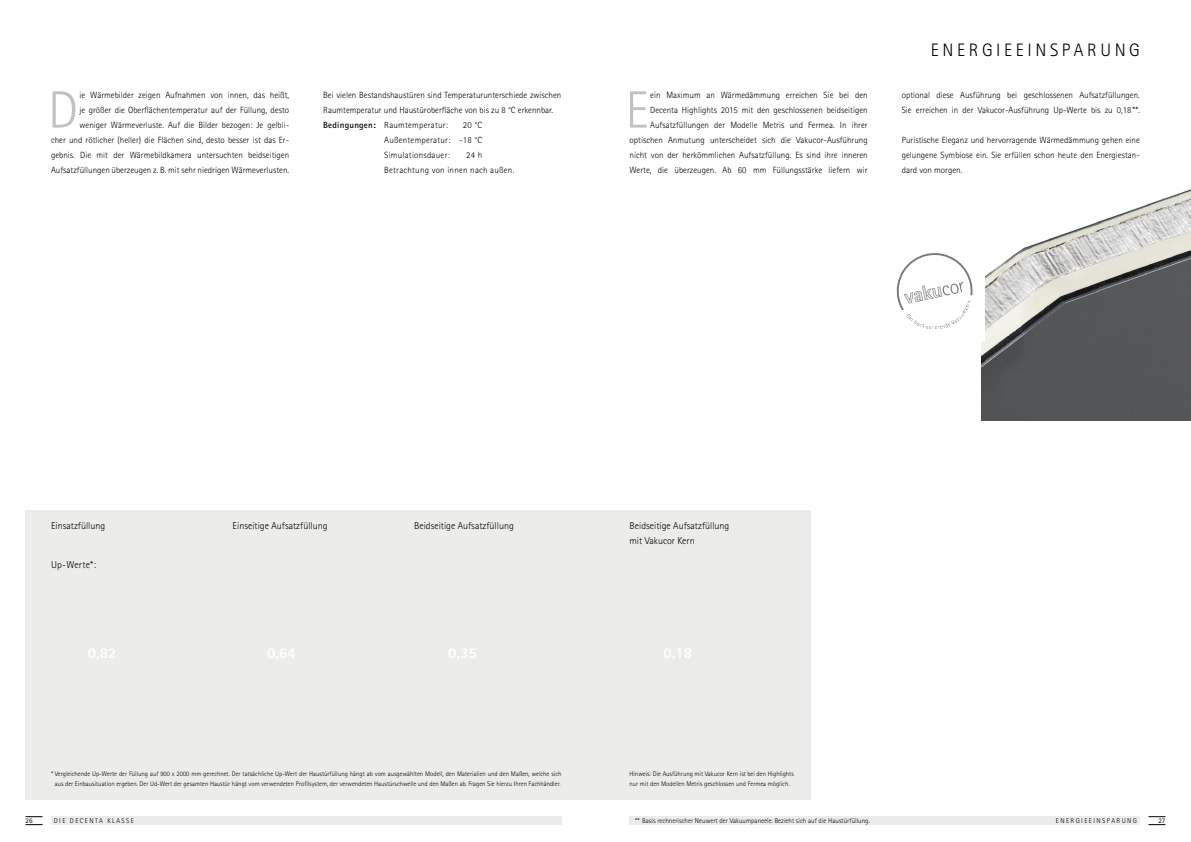
<style>
.page{position:relative;width:1191px;height:842px;background:#fff}
.page>*{position:absolute;margin:0;border:0;box-sizing:border-box;transform-origin:0 0}
.t1{font:300 52.5px "AT Rotis Sans Serif";color:#bfc2be}
.t2{font:300 18px "AT Rotis Sans Serif";letter-spacing:.2em;color:#000}
.t3{font:300 10px/15px "AT Rotis Sans Serif";color:#000}
.t4{font:300 9px/15px "AT Rotis Sans Serif";color:#000;text-align:right}
.t5{font:300 9px/15px "AT Rotis Sans Serif";letter-spacing:.025em;color:#000}
.t6{font:300 7px "AT Rotis Sans Serif";color:#000}
.t7{font:300 7px "AT Rotis Sans Serif";letter-spacing:.2em;color:#000}
.t8{font:7px "AT Rotis Sans Serif";color:#000}
.t9{font:300 6.7px/10px "AT Rotis Sans Serif";color:#000;text-align:center}
.s1{font-weight:700}
</style>
<div class="page">
<div style="left:51px;top:816px;width:510px;height:9px;background:#ececeb"></div>
<div style="left:629px;top:816px;width:511px;height:9px;background:#ececeb"></div>
<svg style="left:26px;top:816px;width:17px;height:1px"></svg>
<svg style="left:1148px;top:816px;width:17px;height:1px"></svg>
<svg style="left:26px;top:824px;width:17px;height:1px"></svg>
<svg style="left:1148px;top:824px;width:17px;height:1px"></svg>
<img style="left:981px;top:189px;width:210px;height:231px">
<div style="left:26px;top:510px;width:785px;height:289px;background:#ececeb"></div>
<svg style="left:896px;top:253px;width:77px;height:57px"></svg>
<p class="t4" style="left:51px;top:88px;width:240px">ie Wärmebilder zeigen Aufnahmen von innen, das heißt,<br>je größer die Oberflächentemperatur auf der Füllung, desto weniger Wärmeverluste. Auf die Bilder bezogen: Je gelbli-<br>cher und rötlicher (heller) die Flächen sind, desto besser ist das Er&shy;gebnis. Die mit der Wärmebildkamera untersuchten beidseitigen Aufsatzfüllungen überzeugen z. B. mit sehr niedrigen Wärmeverlusten.</p>
<p class="t4" style="left:323px;top:88px;width:240px;text-align:left">Bei vielen Bestandshaustüren sind Temperaturunterschiede zwischen<br>Raumtemperatur und Haustüroberfläche von bis zu 8 °C erkennbar.<br><span class="s1">Bedingungen:</span> Raumtemperatur:</p>
<h1 class="t1" style="left:48px;top:90px;width:32px">D</h1>
<p class="t4" style="left:384px;top:118px;width:100px;text-align:justify;text-indent:79px">20 °C Außentemperatur: -18 °C Simulationsdauer:</p>
<p class="t5" style="left:384px;top:148px;width:132px;text-indent:82px">24 h<br>Betrachtung von innen nach außen.</p>
<h2 class="t2" style="left:931px;top:43px;width:210px">ENERGIEEINSPARUNG</h2>
<p class="t4" style="left:629px;top:88px;width:240px">ein Maximum an Wärmedämmung erreichen Sie bei den Decenta Highlights 2015 mit den geschlossenen beidseitigen Aufsatzfüllungen der Modelle Metris und Fermea. In ihrer optischen Anmutung unterscheidet sich die Vakucor-Ausführung nicht von der herkömmlichen Aufsatzfüllung. Es sind ihre inneren Werte, die überzeugen. Ab 60 mm Füllungsstärke liefern wir</p>
<p class="t4" style="left:901px;top:88px;width:240px;text-align:left">optional diese Ausführung bei geschlossenen Aufsatzfüllungen.<br>Sie erreichen in der Vakucor-Ausführung Up-Werte bis zu 0,18 **.</p>
<h1 class="t1" style="left:625px;top:90px;width:25px">E</h1>
<p class="t4" style="left:901px;top:133px;width:240px;text-align:justify">Puristische Eleganz und hervorragende Wärmedämmung gehen eine gelungene Symbiose ein. Sie erfüllen schon heute den Energiestan&shy;dard von morgen.</p>
<p class="t3" style="left:51px;top:519px;width:56px">Einsatzfüllung</p>
<p class="t3" style="left:51px;top:558px;width:47px">Up-Werte*:</p>
<p class="t3" style="left:232px;top:519px;width:97px">Einseitige Aufsatzfüllung</p>
<p class="t3" style="left:414px;top:519px;width:101px">Beidseitige Aufsatzfüllung</p>
<p class="t3" style="left:629px;top:519px;width:101px">Beidseitige Aufsatzfüllung mit Vakucor Kern</p>
<p class="t9" style="left:51px;top:770px;width:512px">* Vergleichende Up-Werte der Füllung auf 900 x 2000 mm gerechnet. Der tatsächliche Up-Wert der Haustürfüllung hängt ab vom ausgewählten Modell, den Materialien und den Maßen, welche sich aus der Einbausituation ergeben. Der Ud-Wert der gesamten Haustür hängt vom verwendeten Profilsystem, der verwendeten Haustürschwelle und den Maßen ab. Fragen Sie hierzu Ihren Fachhändler.</p>
<p class="t9" style="left:629px;top:770px;width:166px;text-align:left">Hinweis: Die Ausführung mit Vakucor Kern ist bei den Highlights nur mit den Modellen Metris geschlossen und Fermea möglich.</p>
<p class="t8" style="left:26px;top:818px;width:9px">26</p>
<p class="t7" style="left:54px;top:818px;width:82px">DIE DECENTA KLASSE</p>
<p class="t7" style="left:1055px;top:818px;width:83px">ENERGIEEINSPARUNG</p>
<p class="t8" style="left:1158px;top:818px;width:8px">27</p>
<p class="t6" style="left:635px;top:818px;width:236px">** Basis rechnerischer Neuwert der Vakuumpaneele. Bezieht sich auf die Haustürfüllung.</p>
</div>
